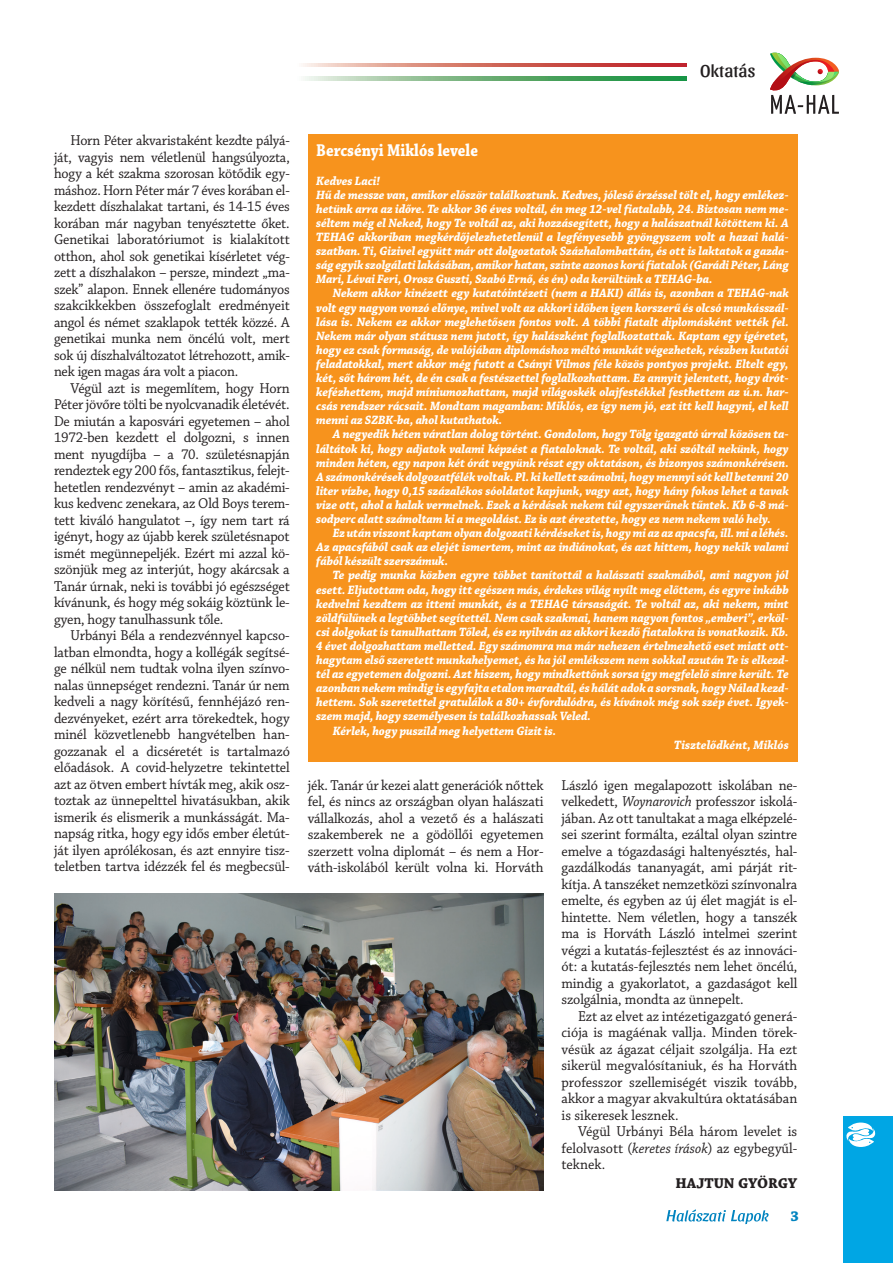
<style>
.page{position:relative;width:893px;height:1263px;background:#fff}
.page>*{position:absolute;margin:0;border:0;box-sizing:border-box;transform-origin:0 0}
.keretes_cím{font:700 18px "Chaparral Pro";color:#fff;scale:.85 1}
.rovatcím{font:18px "Sansita";color:#231f20}
.Kenyér{font:15px/16.5px "Chaparral Pro";letter-spacing:-.01em;color:#231f20;text-align:justify;scale:.95 1}
.Kenyér-2{font:15px/16.5px "Chaparral Pro";letter-spacing:-.01em;color:#231f20;text-align:justify;scale:.94 1}
.Aláírás{font:700 15px "Chaparral Pro";color:#231f20}
.t1{font:700 15px "Chaparral Pro";color:#0083bf}
.keretes_kenyer{font:italic 700 12.75px/14.1px "Chaparral Pro";letter-spacing:-.01em;color:#fff;text-align:justify;scale:.94 1}
.keretes_kenyer-2{font:italic 700 12.75px "Chaparral Pro";letter-spacing:-.01em;color:#fff;scale:.95 1}
.s1{font-style:italic}
</style>
<div class="page">
<svg style="left:770px;top:53px;width:69px;height:61px"></svg>
<svg style="left:666px;top:1209px;width:103px;height:15px"></svg>
<div style="left:843px;top:1116px;width:50px;height:147px;background:#00a6e4"></div>
<svg style="left:846px;top:1122px;width:29px;height:25px"></svg>
<svg style="left:303px;top:63px;width:384px;height:4px;background:#d37169"></svg>
<svg style="left:305px;top:77px;width:382px;height:3px"></svg>
<div style="left:308px;top:135px;width:489px;height:627px;background:#f7931d"></div>
<img style="left:54px;top:894px;width:490px;height:297px">
<p class="rovatcím" style="left:700px;top:60px;width:57px">Oktatás</p>
<p class="Kenyér-2" style="left:54px;top:133px;width:252px;text-indent:17px">Horn Péter akvaristaként kezdte pályá&shy;ját, vagyis nem véletlenül hangsúlyozta, hogy a két szakma szorosan kötődik egy&shy;máshoz. Horn Péter már 7 éves korában el&shy;kezdett díszhalakat tartani, és 14-15 éves korában már nagyban tenyésztette őket.<br>Genetikai laboratóriumot is kialakított otthon, ahol sok genetikai kísérletet vég&shy;zett a díszhalakon – persze, mindezt „ma&shy;szek” alapon. Ennek ellenére tudományos szakcikkekben összefoglalt eredményeit angol és német szaklapok tették közzé. A genetikai munka nem öncélú volt, mert sok új díszhalváltozatot létrehozott, amik&shy;nek igen magas ára volt a piacon.</p>
<p class="Kenyér" style="left:54px;top:380px;width:250px;text-indent:17px">Végül azt is megemlítem, hogy Horn Péter jövőre tölti be nyolcvanadik életévét.<br>De miután a kaposvári egyetemen – ahol 1972-ben kezdett el dolgozni, s innen ment nyugdíjba – a 70. születésnapján rendeztek egy 200 fős, fantasztikus, felejt&shy;hetetlen rendezvényt – amin az akadémi&shy;kus kedvenc zenekara, az Old Boys terem&shy;tett kiváló hangulatot –, így nem tart rá igényt, hogy az újabb kerek születésnapot ismét megünnepeljék. Ezért mi azzal kö&shy;szönjük meg az interjút, hogy akárcsak a Tanár úrnak, neki is további jó egészséget kívánunk, és hogy még sokáig köztünk le&shy;gyen, hogy tanulhassunk tőle.</p>
<p class="Kenyér" style="left:54px;top:628px;width:250px;text-indent:17px">Urbányi Béla a rendezvénnyel kapcso&shy;latban elmondta, hogy a kollégák segítsé&shy;ge nélkül nem tudtak volna ilyen színvo&shy;nalas ünnepséget rendezni. Tanár úr nem kedveli a nagy körítésű, fennhéjázó ren&shy;dezvényeket, ezért arra törekedtek, hogy minél közvetlenebb hangvételben han&shy;gozzanak el a dicséretét is tartalmazó előadások. A covid-helyzetre tekintettel azt az ötven embert hívták meg, akik osz&shy;toztak az ünnepelttel hivatásukban, akik ismerik és elismerik a munkásságát. Ma&shy;napság ritka, hogy egy idős ember életút&shy;ját ilyen aprólékosan, és azt ennyire tisz&shy;teletben tartva idézzék fel és megbecsül-</p>
<p class="keretes_cím" style="left:316px;top:140px;width:192px">Bercsényi Miklós levele</p>
<p class="keretes_kenyer" style="left:316px;top:174px;width:69px">Kedves Laci!</p>
<p class="keretes_kenyer" style="left:316px;top:188px;width:504px">Hű de messze van, amikor először találkoztunk. Kedves, jóleső érzéssel tölt el, hogy emlékez&shy;hetünk arra az időre. Te akkor 36 éves voltál, én meg 12-vel fiatalabb, 24. Biztosan nem me&shy;séltem még el Neked, hogy Te voltál az, aki hozzásegített, hogy a halászatnál kötöttem ki. A TEHAG akkoriban megkérdőjelezhetetlenül a legfényesebb gyöngyszem volt a hazai halá&shy;szatban. Ti, Gizivel együtt már ott dolgoztatok Százhalombattán, és ott is laktatok a gazda&shy;ság egyik szolgálati lakásában, amikor hatan, szinte azonos korú fiatalok (Garádi Péter, Láng Mari, Lévai Feri, Orosz Guszti, Szabó Ernő, és én) oda kerültünk a TEHAG-ba.</p>
<p class="keretes_kenyer" style="left:316px;top:287px;width:504px;text-indent:17px">Nekem akkor kinézett egy kutatóintézeti (nem a HAKI) állás is, azonban a TEHAG-nak volt egy nagyon vonzó előnye, mivel volt az akkori időben igen korszerű és olcsó munkásszál&shy;lása is. Nekem ez akkor meglehetősen fontos volt. A többi fiatalt diplomásként vették fel.<br>Nekem már olyan státusz nem jutott, így halászként foglalkoztattak. Kaptam egy ígéretet, hogy ez csak formaság, de valójában diplomáshoz méltó munkát végezhetek, részben kutatói feladatokkal, mert akkor még futott a Csányi Vilmos féle közös pontyos projekt. Eltelt egy, két, sőt három hét, de én csak a festészettel foglalkozhattam. Ez annyit jelentett, hogy drót&shy;kefézhettem, majd míniumozhattam, majd világoskék olajfestékkel festhettem az ú.n. har&shy;csás rendszer rácsait. Mondtam magamban: Miklós, ez így nem jó, ezt itt kell hagyni, el kell menni az SZBK-ba, ahol kutathatok.</p>
<p class="keretes_kenyer" style="left:316px;top:428px;width:504px;text-indent:17px">A negyedik héten váratlan dolog történt. Gondolom, hogy Tölg igazgató úrral közösen ta&shy;láltátok ki, hogy adjatok valami képzést a fiataloknak. Te voltál, aki szóltál nekünk, hogy minden héten, egy napon két órát vegyünk részt egy oktatáson, és bizonyos számonkérésen.<br>A számonkérések dolgozatfélék voltak. Pl. ki kellett számolni, hogy mennyi sót kell betenni 20 liter vízbe, hogy 0,15 százalékos sóoldatot kapjunk, vagy azt, hogy hány fokos lehet a tavak vize ott, ahol a halak vermelnek. Ezek a kérdések nekem túl egyszerűnek tűntek. Kb 6-8 má&shy;sodperc alatt számoltam ki a megoldást. Ez is azt éreztette, hogy ez nem nekem való hely.</p>
<p class="keretes_kenyer" style="left:316px;top:527px;width:504px;text-indent:17px">Ez után viszont kaptam olyan dolgozati kérdéseket is, hogy mi az az apacsfa, ill. mi a léhés.<br>Az apacsfából csak az elejét ismertem, mint az indiánokat, és azt hittem, hogy nekik valami fából készült szerszámuk.</p>
<p class="keretes_kenyer" style="left:316px;top:569px;width:504px;text-indent:17px">Te pedig munka közben egyre többet tanítottál a halászati szakmából, ami nagyon jól esett. Eljutottam oda, hogy itt egészen más, érdekes világ nyílt meg előttem, és egyre inkább kedvelni kezdtem az itteni munkát, és a TEHAG társaságát. Te voltál az, aki nekem, mint zöldfülűnek a legtöbbet segítettél. Nem csak szakmai, hanem nagyon fontos „emberi”, erköl&shy;csi dolgokat is tanulhattam Tőled, és ez nyilván az akkori kezdő fiatalokra is vonatkozik. Kb.<br>4 évet dolgozhattam melletted. Egy számomra ma már nehezen értelmezhető eset miatt ott&shy;hagytam első szeretett munkahelyemet, és ha jól emlékszem nem sokkal azután Te is elkezd&shy;tél az egyetemen dolgozni. Azt hiszem, hogy mindkettőnk sorsa így megfelelő sínre került. Te azonban nekem mindig is egyfajta etalon maradtál, és hálát adok a sorsnak, hogy Nálad kezd&shy;hettem. Sok szeretettel gratulálok a 80+ évfordulódra, és kívánok még sok szép évet. Igyek&shy;szem majd, hogy személyesen is találkozhassak Veled.</p>
<p class="keretes_kenyer" style="left:333px;top:724px;width:239px">Kérlek, hogy puszild meg helyettem Gizit is.</p>
<p class="keretes_kenyer-2" style="left:674px;top:737px;width:122px">Tisztelődként, Miklós</p>
<p class="Kenyér" style="left:308px;top:777px;width:250px">jék. Tanár úr kezei alatt generációk nőttek fel, és nincs az országban olyan halászati vállalkozás, ahol a vezető és a halászati szakemberek ne a gödöllői egyetemen szerzett volna diplomát – és nem a Hor&shy;váth-iskolából került volna ki. Horváth</p>
<p class="Kenyér" style="left:561px;top:777px;width:250px">László igen megalapozott iskolában ne&shy;velkedett, <span class="s1">Woynarovich</span> professzor iskolá&shy;jában. Az ott tanultakat a maga elképzelé&shy;sei szerint formálta, ezáltal olyan szintre emelve a tógazdasági haltenyésztés, hal&shy;gazdálkodás tananyagát, ami párját rit&shy;kítja. A tanszéket nemzetközi színvonalra emelte, és egyben az új élet magját is el&shy;hintette. Nem véletlen, hogy a tanszék ma is Horváth László intelmei szerint végzi a kutatás-fejlesztést és az innováci&shy;ót: a kutatás-fejlesztés nem lehet öncélú, mindig a gyakorlatot, a gazdaságot kell szolgálnia, mondta az ünnepelt.</p>
<p class="Kenyér" style="left:561px;top:1008px;width:250px;text-indent:17px">Ezt az elvet az intézetigazgató generá&shy;ciója is magáénak vallja. Minden törek&shy;vésük az ágazat céljait szolgálja. Ha ezt sikerül megvalósítaniuk, és ha Horváth professzor szellemiségét viszik tovább, akkor a magyar akvakultúra oktatásában is sikeresek lesznek.</p>
<p class="Kenyér" style="left:561px;top:1124px;width:250px;text-indent:17px">Végül Urbányi Béla három levelet is felolvasott (<span class="s1">keretes írások</span>) az egybegyűl&shy;teknek.</p>
<p class="Aláírás" style="left:675px;top:1174px;width:123px">HAJTUN GYÖRGY</p>
<p class="t1" style="left:790px;top:1207px;width:10px">3</p>
</div>
